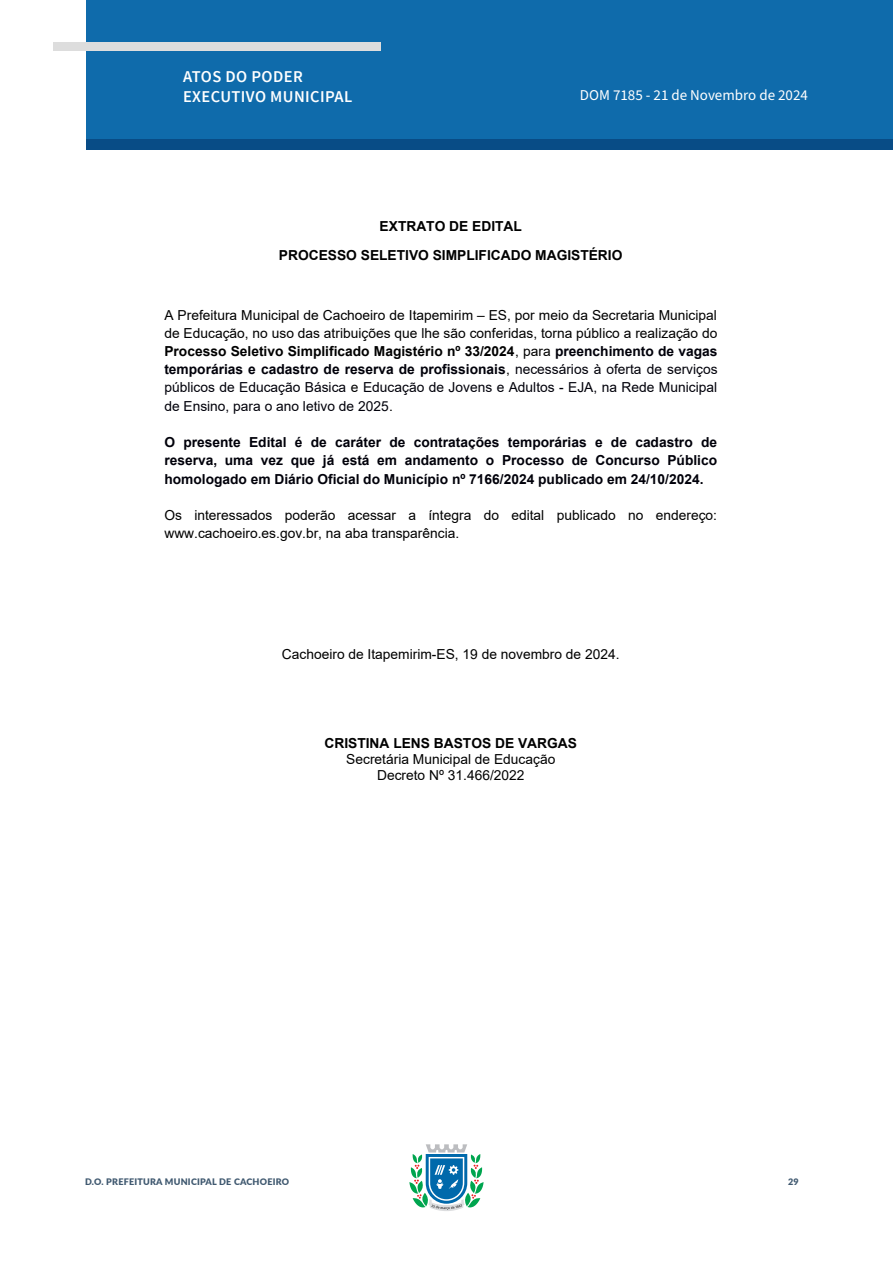
<style>
.page{position:relative;width:893px;height:1263px;background:#fff}
.page>*{position:absolute;margin:0;border:0;box-sizing:border-box;transform-origin:0 0}
.t1{font:600 16.5px/19.8px "Source Sans Pro";letter-spacing:.025em;color:#fff}
.t2{font:15px "Source Sans Pro";color:#fff}
.t3{font:13.8px/18.1px "Arial";color:#000;text-align:justify}
.t4{font:700 13.8px/18.1px "Arial";color:#00000a;text-align:justify}
.t5{font:700 13.8px/29.7px "Arial";color:#000;text-align:center}
.t6{font:900 9px "Lato";letter-spacing:.025em;color:#405970}
.s1{font-weight:700}
.s2{font-weight:700;color:#00000a}
.s3{color:#00000a}
.s4{color:#000001}
</style>
<div class="page">
<svg style="left:409px;top:1144px;width:75px;height:67px"></svg>
<div style="left:86px;top:0;width:807px;height:140px;background:#0f6bab"></div>
<div style="left:87px;top:140px;width:806px;height:10px;background:#084c86"></div>
<div style="left:53px;top:42px;width:328px;height:9px;background:#ddd"></div>
<hr style="left:0;top:0;width:1px;height:140px;background:#0f6bab">
<p class="t1" style="left:183px;top:67px;width:171px">ATOS DO PODER<br>EXECUTIVO MUNICIPAL</p>
<p class="t2" style="left:580px;top:85px;width:229px">DOM 7185 - 21 de Novembro de 2024</p>
<p class="t5" style="left:279px;top:211px;width:345px">EXTRATO DE EDITAL<br>PROCESSO SELETIVO SIMPLIFICADO MAGISTÉRIO</p>
<p class="t3" style="left:164px;top:307px;width:555px">A Prefeitura Municipal de Cachoeiro de Itapemirim – ES, por meio da Secretaria Municipal de Educação, no uso das atribuições que lhe são conferidas, torna público a realização do <span class="s1">Processo Seletivo Simplificado Magistério nº 33/2024</span>, para <span class="s2">preenchimento de vagas temporárias e cadastro de reserva de profissionais</span>, <span class="s3">necessários à oferta de serviços públicos de Educação Básica</span> e <span class="s3">Educação de Jovens e Adultos - EJA, na Rede Municipal de Ensino, para o ano letivo de 2025</span><span class="s4">.</span></p>
<p class="t4" style="left:164px;top:433px;width:554px">O presente Edital é de caráter de contratações temporárias e de cadastro de reserva, uma vez que já está em andamento o Processo de Concurso Público homologado em Diário Oficial do Município nº 7166/2024 publicado em 24/10/2024.</p>
<p class="t3" style="left:164px;top:507px;width:554px">Os interessados poderão acessar a íntegra do edital publicado no endereço: www.cachoeiro.es.gov.br, na aba transparência.</p>
<p class="t3" style="left:282px;top:646px;width:339px">Cachoeiro de Itapemirim-ES, 19 de novembro de 2024.</p>
<p class="t3" style="left:324px;top:736px;width:254px;line-height:15.9px;text-align:center"><span class="s1">CRISTINA LENS BASTOS DE VARGAS<br></span>Secretária Municipal de Educação<br>Decreto Nº 31.466/2022</p>
<p class="t6" style="left:85px;top:1175px;width:206px">D.O. PREFEITURA MUNICIPAL DE CACHOEIRO</p>
<p class="t6" style="left:788px;top:1175px;width:12px">29</p>
</div>
